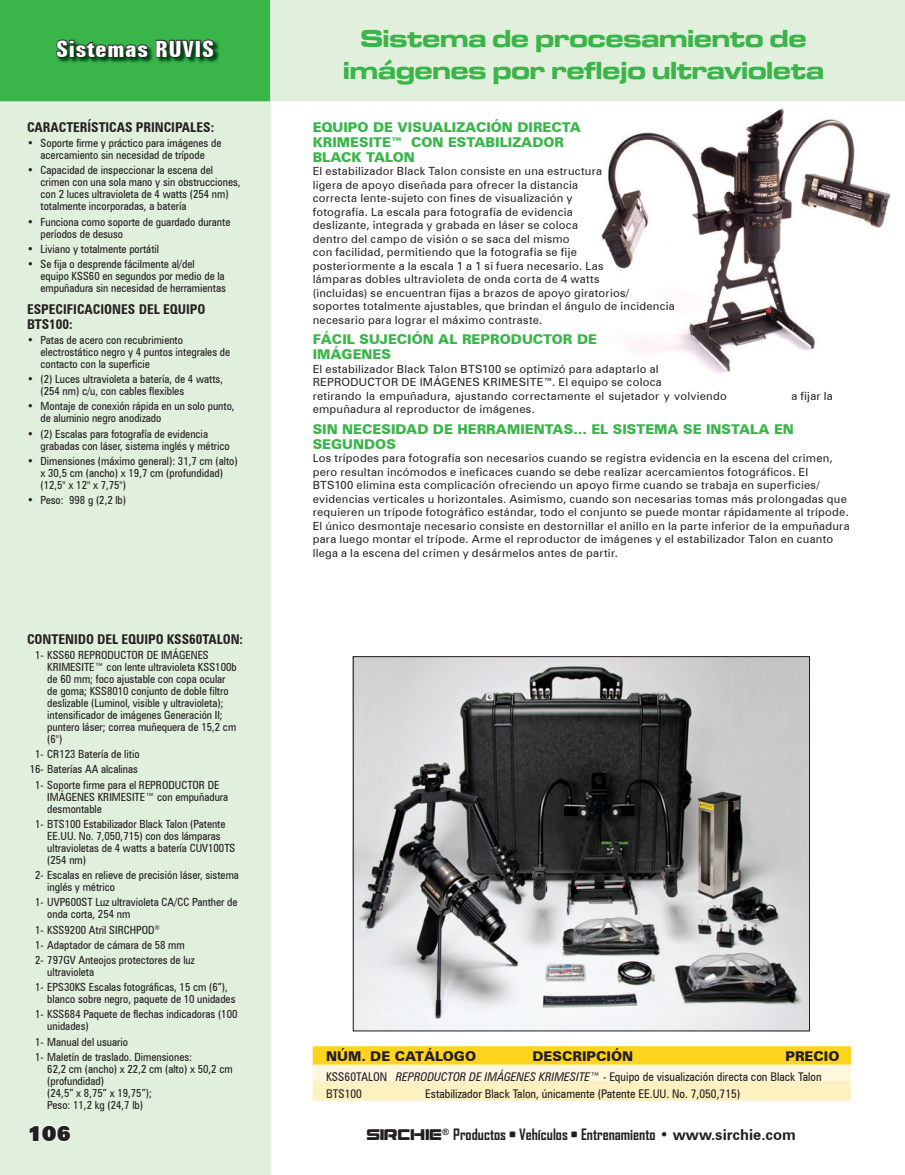
<style>
.page{position:relative;width:905px;height:1175px;background:#fff}
.page>*{position:absolute;margin:0;border:0;box-sizing:border-box;transform-origin:0 0}
.t1{font:25.5px/31.5px "Microgramma D Bold Exte";color:#3ab54a;text-align:center}
.t2{font:700 extra-condensed 22.5px "Zurich BT";letter-spacing:.02em;color:#fff;scale:1.2 1}
.t3{font:900 21px "Zurich BT";color:#231f20}
.t4{font:700 15px "Agency FB";color:#231f20}
.t5{font:900 13.5px/15px "Zurich BT";color:#3ab54a}
.t6{font:700 condensed 13.5px/15px "Zurich BT";color:#231f20}
.t7{font:900 13.5px "Zurich BT";color:#231f20}
.t8{font:condensed 12px/16.8px "Zurich BT";color:#231f20}
.t9{font:condensed 11.25px/12px "Zurich BT";color:#231f20}
.t10{font:11.25px/13.5px "Zurich BT";letter-spacing:.02em;color:#231f20}
.s1{font-style:italic}
.s2{font-family:"Sirchie"}
.s3{font-family:"Zurich BT"}
</style>
<div class="page">
<div style="left:270px;top:0;width:634px;height:101px;background:#e1efdd"></div>
<div style="left:0;top:88px;width:270px;height:1086px;background:#e1efdd"></div>
<svg style="left:29px;top:1125px;width:42px;height:17px"></svg>
<svg style="left:0;top:0;width:270px;height:101px;background:#36a845"></svg>
<img style="left:600px;top:108px;width:289px;height:265px">
<div style="left:313px;top:1046px;width:537px;height:19px;background:#fed41d"></div>
<div style="left:313px;top:1064px;width:537px;height:20px;background:#fef7de"></div>
<div style="left:313px;top:1081px;width:537px;height:19px;background:#fef1c1"></div>
<img style="left:355px;top:658px;width:452px;height:371px">
<h2 class="t2" style="left:56px;top:36px;width:134px">Sistemas RUVIS</h2>
<p class="t6" style="left:27px;top:119px;width:189px">CARACTERÍSTICAS PRINCIPALES:</p>
<p class="t9" style="left:27px;top:137px;width:196px;text-align:center">• Soporte firme y práctico para imágenes de acercamiento sin necesidad de trípode</p>
<p class="t9" style="left:40px;top:164px;width:202px;text-indent:-14px">• Capacidad de inspeccionar la escena del crimen con una sola mano y sin obstrucciones, con 2 luces ultravioleta de 4 watts (254 nm) totalmente incorporadas, a batería</p>
<p class="t9" style="left:40px;top:215px;width:191px;text-indent:-14px">• Funciona como soporte de guardado durante períodos de desuso</p>
<p class="t9" style="left:27px;top:243px;width:134px">• Liviano y totalmente portátil</p>
<p class="t9" style="left:40px;top:258px;width:187px;text-indent:-14px">• Se fija o desprende fácilmente al/del<br>equipo KSS60 en segundos por medio de la empuñadura sin necesidad de herramientas</p>
<p class="t6" style="left:27px;top:301px;width:180px">ESPECIFICACIONES DEL EQUIPO<br>BTS100:</p>
<p class="t9" style="left:40px;top:334px;width:191px;text-indent:-14px">• Patas de acero con recubrimiento electrostático negro y 4 puntos integrales de contacto con la superficie</p>
<p class="t9" style="left:40px;top:373px;width:184px;text-indent:-14px">• (2) Luces ultravioleta a batería, de 4 watts, (254 nm) c/u, con cables flexibles</p>
<p class="t9" style="left:40px;top:400px;width:195px;text-indent:-14px">• Montaje de conexión rápida en un solo punto, de aluminio negro anodizado</p>
<p class="t9" style="left:40px;top:427px;width:191px;text-indent:-14px">• (2) Escalas para fotografía de evidencia grabadas con láser, sistema inglés y métrico</p>
<p class="t9" style="left:40px;top:455px;width:199px;text-indent:-14px">• Dimensiones (máximo general): 31,7 cm (alto) x 30,5 cm (ancho) x 19,7 cm (profundidad) (12,5" x 12" x 7,75")</p>
<p class="t9" style="left:27px;top:494px;width:101px">• Peso: 998 g (2,2 lb)</p>
<p class="t6" style="left:27px;top:631px;width:218px">CONTENIDO DEL EQUIPO KSS60TALON:</p>
<p class="t9" style="left:47px;top:648px;width:191px;text-indent:-12px">1- KSS60 REPRODUCTOR DE IMÁGENES KRIMESITE™ con lente ultravioleta KSS100b de 60 mm; foco ajustable con copa ocular de goma; KSS8010 conjunto de doble filtro deslizable (Luminol, visible y ultravioleta); intensificador de imágenes Generación II; puntero láser; correa muñequera de 15,2 cm (6")</p>
<p class="t9" style="left:35px;top:748px;width:106px">1- CR123 Batería de litio</p>
<p class="t9" style="left:30px;top:763px;width:110px">16- Baterías AA alcalinas</p>
<p class="t9" style="left:35px;top:778px;width:186px">1- Soporte firme para el REPRODUCTOR DE</p>
<p class="t9" style="left:47px;top:790px;width:182px">IMÁGENES KRIMESITE™ con empuñadura desmontable</p>
<p class="t9" style="left:47px;top:817px;width:190px;text-indent:-12px">1- BTS100 Estabilizador Black Talon (Patente EE.UU. No. 7,050,715) con dos lámparas ultravioletas de 4 watts a batería CUV100TS (254 nm)</p>
<p class="t9" style="left:47px;top:869px;width:193px;text-indent:-12px">2- Escalas en relieve de precisión láser, sistema inglés y métrico</p>
<p class="t9" style="left:47px;top:896px;width:192px;text-indent:-12px">1- UVP600ST Luz ultravioleta CA/CC Panther de onda corta, 254 nm</p>
<p class="t9" style="left:35px;top:922px;width:161px;line-height:15.1px">1- KSS9200 Atril SIRCHPOD<sup>®<br></sup>1- Adaptador de cámara de 58 mm<br>2- 797GV Anteojos protectores de luz</p>
<p class="t9" style="left:35px;top:964px;width:194px;line-height:15.1px;text-indent:12px">ultravioleta<br>1- EPS30KS Escalas fotográficas, 15 cm (6”),</p>
<p class="t9" style="left:35px;top:991px;width:204px;line-height:15.1px;text-align:right">blanco sobre negro, paquete de 10 unidades<br>1- KSS684 Paquete de flechas indicadoras (100</p>
<p class="t9" style="left:35px;top:1018px;width:158px;line-height:15.1px;text-indent:12px">unidades)<br>1- Manual del usuario<br>1- Maletín de traslado. Dimensiones:</p>
<p class="t9" style="left:47px;top:1062px;width:187px">62,2 cm (ancho) x 22,2 cm (alto) x 50,2 cm (profundidad)<br>(24,5” x 8,75” x 19,75”);<br>Peso: 11,2 kg (24,7 lb)</p>
<h1 class="t1" style="left:343px;top:22px;width:482px">Sistema de procesamiento de imágenes por reflejo ultravioleta</h1>
<p class="t5" style="left:313px;top:119px;width:270px">EQUIPO DE VISUALIZACIÓN DIRECTA<br>KRIMESITE™ CON ESTABILIZADOR<br>BLACK TALON</p>
<p class="t10" style="left:313px;top:164px;width:364px">El estabilizador Black Talon consiste en una estructura<br>ligera de apoyo diseñada para ofrecer la distancia<br>correcta lente-sujeto con fines de visualización y<br>fotografía. La escala para fotografía de evidencia<br>deslizante, integrada y grabada en láser se coloca<br>dentro del campo de visión o se saca del mismo<br>con facilidad, permitiendo que la fotografía se fije<br>posteriormente a la escala 1 a 1 si fuera necesario. Las<br>lámparas dobles ultravioleta de onda corta de 4 watts<br>(incluidas) se encuentran fijas a brazos de apoyo giratorios/ soportes totalmente ajustables, que brindan el ángulo de incidencia necesario para lograr el máximo contraste.</p>
<p class="t5" style="left:313px;top:332px;width:286px">FÁCIL SUJECIÓN AL REPRODUCTOR DE<br>IMÁGENES</p>
<p class="t10" style="left:313px;top:361px;width:415px">El estabilizador Black Talon BTS100 se optimizó para adaptarlo al<br>REPRODUCTOR DE IMÁGENES KRIMESITE™. El equipo se coloca<br>retirando la empuñadura, ajustando correctamente el sujetador y volviendo</p>
<p class="t10" style="left:791px;top:388px;width:43px">a fijar la</p>
<p class="t10" style="left:313px;top:402px;width:224px">empuñadura al reproductor de imágenes.</p>
<p class="t5" style="left:313px;top:421px;width:482px">SIN NECESIDAD DE HERRAMIENTAS… EL SISTEMA SE INSTALA EN<br>SEGUNDOS</p>
<p class="t10" style="left:313px;top:451px;width:538px">Los trípodes para fotografía son necesarios cuando se registra evidencia en la escena del crimen, pero resultan incómodos e ineficaces cuando se debe realizar acercamientos fotográficos. El BTS100 elimina esta complicación ofreciendo un apoyo firme cuando se trabaja en superficies/ evidencias verticales u horizontales. Asimismo, cuando son necesarias tomas más prolongadas que requieren un trípode fotográfico estándar, todo el conjunto se puede montar rápidamente al trípode.<br>El único desmontaje necesario consiste en destornillar el anillo en la parte inferior de la empuñadura para luego montar el trípode. Arme el reproductor de imágenes y el estabilizador Talon en cuanto llega a la escena del crimen y desármelos antes de partir.</p>
<p class="t7" style="left:326px;top:1047px;width:151px">NÚM. DE CATÁLOGO</p>
<p class="t7" style="left:532px;top:1047px;width:102px">DESCRIPCIÓN</p>
<p class="t7" style="left:785px;top:1047px;width:56px">PRECIO</p>
<p class="t8" style="left:326px;top:1068px;width:497px">KSS60TALON <span class="s1">REPRODUCTOR DE IMÁGENES KRIMESITE™</span> - Equipo de visualización directa con Black Talon<br>BTS100</p>
<p class="t8" style="left:425px;top:1084px;width:316px">Estabilizador Black Talon, únicamente (Patente EE.UU. No. 7,050,715)</p>
<h3 class="t3" style="left:27px;top:1120px;width:46px">106</h3>
<h3 class="t4" style="left:367px;top:1125px;width:430px"><span class="s2">SIRCHIE</span><sup>®</sup> Productos • Vehículos • Entrenamiento <span class="s3">• www.sirchie.com</span></h3>
</div>
